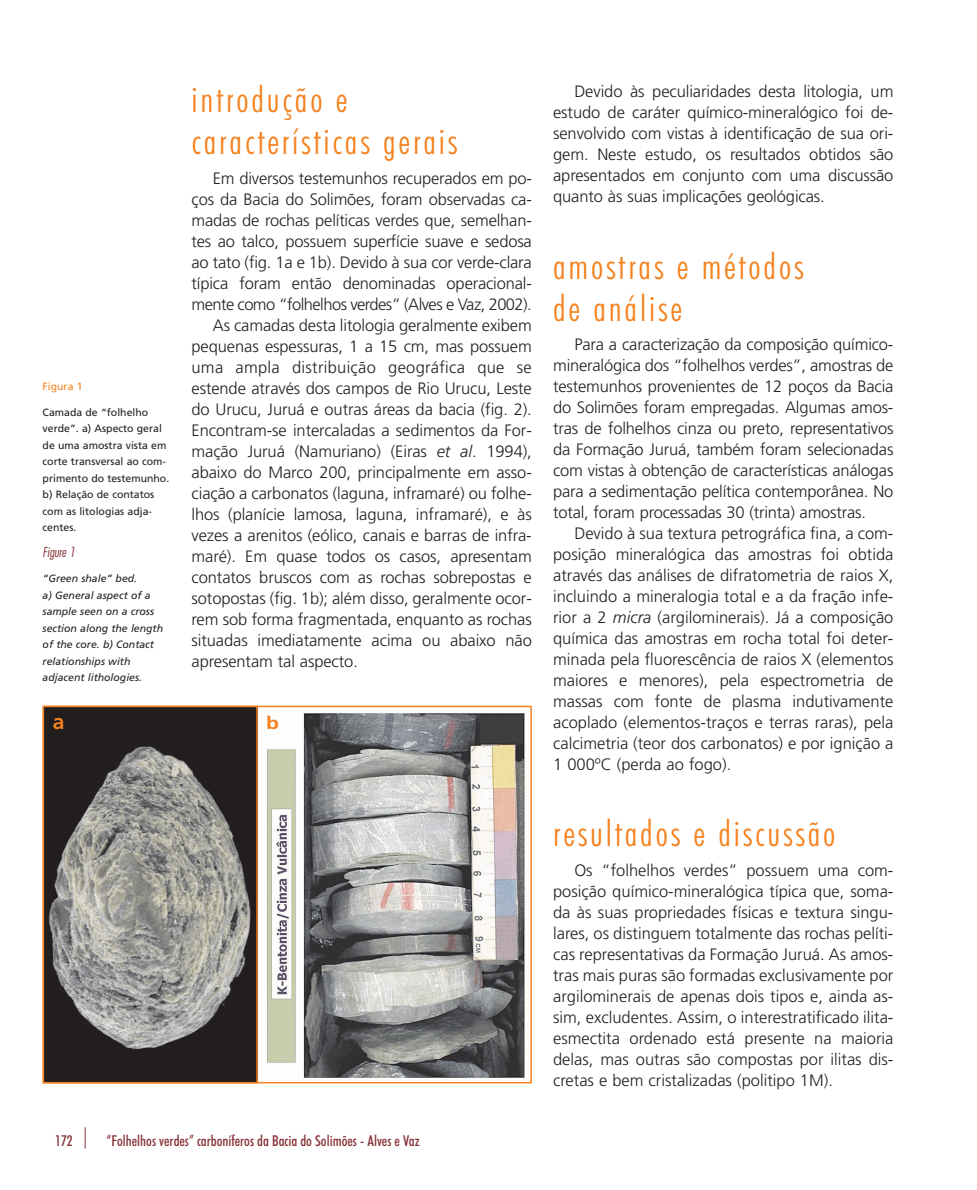
<style>
.page{position:relative;width:977px;height:1190px;background:#fff}
.page>*{position:absolute;margin:0;border:0;box-sizing:border-box;transform-origin:0 0}
.t1{font:300 condensed 36px/42px "Futura BT";letter-spacing:.08em;color:#f5821f}
.t2{font:700 21px "Frutiger";color:#f5821f}
.t3{font:700 17.7px "Frutiger";color:#f5821f;scale:1.18 1}
.t4{font:300 16.5px/21px "Frutiger";letter-spacing:-.005em;color:#231f20;text-align:justify}
.t5{font:300 16.5px "Frutiger";letter-spacing:-.035em;color:#231f20}
.t6{font:300 16.5px "Frutiger";letter-spacing:.015em;color:#231f20}
.t7{font:500 condensed 15px "Futura BT";color:#853035}
.t8{font:italic 13.5px "Futura Lt Cn BT";color:#853035}
.t9{font:10.5px/16.5px "Frutiger";color:#231f20}
.t10{font:italic 10.5px/16.5px "Frutiger";color:#231f20}
.t11{font:10.5px "Frutiger";color:#f5821f}
.s1{font-style:italic}
</style>
<div class="page">
<img style="left:267px;top:713px;width:258px;height:365px">
<svg style="left:85px;top:1127px;width:1px;height:21px"></svg>
<img style="left:46px;top:708px;width:209px;height:372px">
<div style="left:43px;top:705px;width:215px;height:378px;border:2px solid #f5821f"></div>
<h1 class="t1" style="left:191px;top:83px;width:267px">introdução e características gerais</h1>
<p class="t4" style="left:213px;top:169px;width:320px">Em diversos testemunhos recuperados em po-</p>
<p class="t4" style="left:191px;top:190px;width:342px">ços da Bacia do Solimões, foram observadas ca-</p>
<p class="t4" style="left:191px;top:211px;width:342px">madas de rochas pelíticas verdes que, semelhan-</p>
<p class="t4" style="left:191px;top:232px;width:342px">tes ao talco, possuem superfície suave e sedosa</p>
<p class="t4" style="left:191px;top:253px;width:342px">ao tato (fig. 1a e 1b). Devido à sua cor verde-clara</p>
<p class="t4" style="left:191px;top:274px;width:342px">típica foram então denominadas operacional-</p>
<p class="t5" style="left:191px;top:297px;width:342px">mente como “folhelhos verdes” (Alves e Vaz, 2002).</p>
<p class="t4" style="left:213px;top:316px;width:320px">As camadas desta litologia geralmente exibem</p>
<p class="t4" style="left:191px;top:337px;width:342px">pequenas espessuras, 1 a 15 cm, mas possuem</p>
<p class="t6" style="left:191px;top:360px;width:342px">uma ampla distribuição geográfica que se</p>
<p class="t4" style="left:191px;top:379px;width:342px">estende através dos campos de Rio Urucu, Leste</p>
<p class="t4" style="left:191px;top:400px;width:342px">do Urucu, Juruá e outras áreas da bacia (fig. 2).</p>
<p class="t4" style="left:191px;top:421px;width:342px">Encontram-se intercaladas a sedimentos da For-</p>
<p class="t4" style="left:191px;top:442px;width:342px">mação Juruá (Namuriano) (Eiras <span class="s1">et al</span>. 1994),</p>
<p class="t4" style="left:191px;top:463px;width:342px">abaixo do Marco 200, principalmente em asso-</p>
<p class="t4" style="left:191px;top:484px;width:342px">ciação a carbonatos (laguna, inframaré) ou folhe-</p>
<p class="t4" style="left:191px;top:505px;width:342px">lhos (planície lamosa, laguna, inframaré), e às</p>
<p class="t4" style="left:191px;top:526px;width:342px">vezes a arenitos (eólico, canais e barras de infra-</p>
<p class="t4" style="left:191px;top:547px;width:342px">maré). Em quase todos os casos, apresentam</p>
<p class="t4" style="left:191px;top:568px;width:342px">contatos bruscos com as rochas sobrepostas e</p>
<p class="t4" style="left:191px;top:589px;width:342px">sotopostas (fig. 1b); além disso, geralmente ocor-</p>
<p class="t4" style="left:191px;top:610px;width:342px">rem sob forma fragmentada, enquanto as rochas</p>
<p class="t4" style="left:191px;top:631px;width:342px">situadas imediatamente acima ou abaixo não</p>
<p class="t4" style="left:191px;top:652px;width:168px">apresentam tal aspecto.</p>
<p class="t11" style="left:43px;top:382px;width:41px">Figura 1</p>
<p class="t9" style="left:43px;top:405px;width:128px">Camada de “folhelho verde”. a) Aspecto geral de uma amostra vista em corte transversal ao com&shy;primento do testemunho. b) Relação de contatos com as litologias adja&shy;centes.</p>
<p class="t8" style="left:43px;top:547px;width:34px">Figure 1</p>
<p class="t10" style="left:43px;top:571px;width:122px">“Green shale” bed.<br>a) General aspect of a sample seen on a cross section along the length of the core. b) Contact relationships with adjacent lithologies.</p>
<p class="t2" style="left:53px;top:713px;width:13px">a</p>
<p class="t3" style="left:266px;top:715px;width:12px">b</p>
<p class="t7" style="left:55px;top:1135px;width:19px">172</p>
<p class="t7" style="left:106px;top:1135px;width:315px">“Folhelhos verdes” carboníferos da Bacia do Solimões - Alves e Vaz</p>
<p class="t4" style="left:553px;top:82px;width:342px;text-indent:21px">Devido às peculiaridades desta litologia, um estudo de caráter químico-mineralógico foi de&shy;senvolvido com vistas à identificação de sua ori&shy;gem. Neste estudo, os resultados obtidos são apresentados em conjunto com uma discussão quanto às suas implicações geológicas.</p>
<h1 class="t1" style="left:553px;top:249px;width:252px">amostras e métodos de análise</h1>
<p class="t4" style="left:553px;top:335px;width:342px;text-indent:21px">Para a caracterização da composição químico&shy;mineralógica dos “folhelhos verdes”, amostras de testemunhos provenientes de 12 poços da Bacia do Solimões foram empregadas. Algumas amos&shy;tras de folhelhos cinza ou preto, representativos da Formação Juruá, também foram selecionadas com vistas à obtenção de características análogas para a sedimentação pelítica contemporânea. No total, foram processadas 30 (trinta) amostras.</p>
<p class="t4" style="left:553px;top:524px;width:342px;text-indent:21px">Devido à sua textura petrográfica fina, a com&shy;posição mineralógica das amostras foi obtida através das análises de difratometria de raios X, incluindo a mineralogia total e a da fração infe&shy;rior a 2 <span class="s1">micra</span> (argilominerais). Já a composição química das amostras em rocha total foi deter&shy;minada pela fluorescência de raios X (elementos maiores e menores), pela espectrometria de massas com fonte de plasma indutivamente acoplado (elementos-traços e terras raras), pela calcimetria (teor dos carbonatos) e por ignição a 1 000ºC (perda ao fogo).</p>
<h1 class="t1" style="left:553px;top:816px;width:284px">resultados e discussão</h1>
<p class="t4" style="left:553px;top:860px;width:342px;text-indent:21px">Os “folhelhos verdes” possuem uma com&shy;posição químico-mineralógica típica que, soma&shy;da às suas propriedades físicas e textura singu&shy;lares, os distinguem totalmente das rochas pelíti&shy;cas representativas da Formação Juruá. As amos&shy;tras mais puras são formadas exclusivamente por argilominerais de apenas dois tipos e, ainda as&shy;sim, excludentes. Assim, o interestratificado ilita&shy;esmectita ordenado está presente na maioria delas, mas outras são compostas por ilitas dis&shy;cretas e bem cristalizadas (politipo 1M).</p>
</div>
